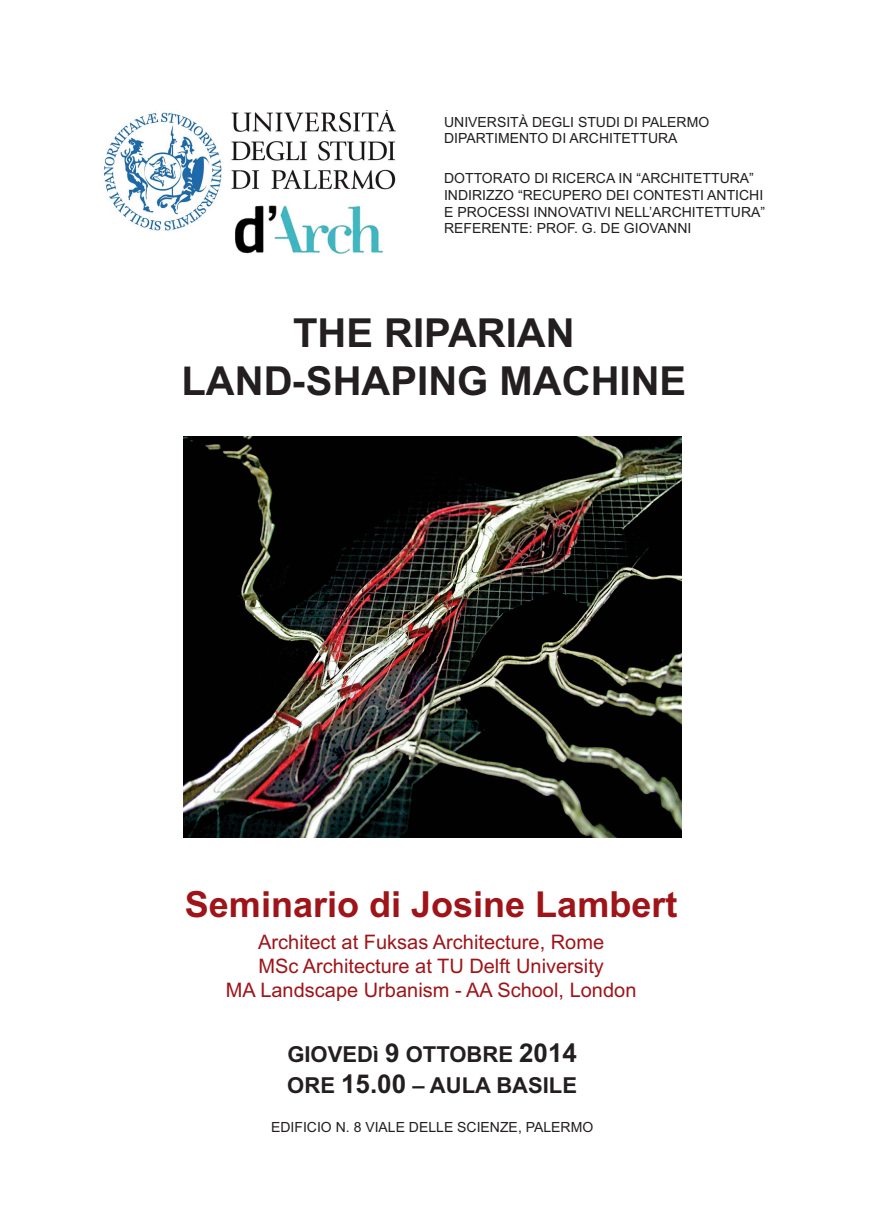
<style>
.page{position:relative;width:871px;height:1219px;background:#fff}
.page>*{position:absolute;margin:0;border:0;box-sizing:border-box;transform-origin:0 0}
.t1{font:700 40px/48px "Arial";color:#231f20;text-align:center}
.t2{font:700 36px "Arial";color:#9f1418}
.t3{font:700 22px/31.2px "Arial";color:#231f20}
.t4{font:20px/24px "Arial";color:#9f1418;text-align:center}
.t5{font:14px/16.8px "Arial";color:#231f20}
.s1{font-size:26px}
</style>
<div class="page">
<img style="left:104px;top:111px;width:292px;height:120px">
<div style="left:217px;top:203px;width:189px;height:77px;background:#fff"></div>
<img style="left:235px;top:205px;width:148px;height:49px">
<img style="left:184px;top:436px;width:497px;height:401px">
<p class="t5" style="left:444px;top:113px;width:267px">UNIVERSITÀ DEGLI STUDI DI PALERMO<br>DIPARTIMENTO DI ARCHITETTURA</p>
<p class="t5" style="left:444px;top:170px;width:322px">DOTTORATO DI RICERCA IN “ARCHITETTURA” INDIRIZZO “RECUPERO DEI CONTESTI ANTICHI E PROCESSI INNOVATIVI NELL’ARCHITETTURA” REFERENTE: PROF. G. DE GIOVANNI</p>
<h1 class="t1" style="left:181px;top:309px;width:506px">THE RIPARIAN<br>LAND-SHAPING MACHINE</h1>
<h2 class="t2" style="left:185px;top:884px;width:494px">Seminario di Josine Lambert</h2>
<h3 class="t4" style="left:226px;top:930px;width:412px">Architect at Fuksas Architecture, Rome<br>MSc Architecture at TU Delft University<br>MA Landscape Urbanism - AA School, London</h3>
<h3 class="t3" style="left:287px;top:1038px;width:291px">GIOVEDì <span class="s1">9</span> OTTOBRE <span class="s1">2014<br></span>ORE <span class="s1">15.00</span> – AULA BASILE</h3>
<p class="t5" style="left:271px;top:1119px;width:323px">EDIFICIO N. 8 VIALE DELLE SCIENZE, PALERMO</p>
</div>
